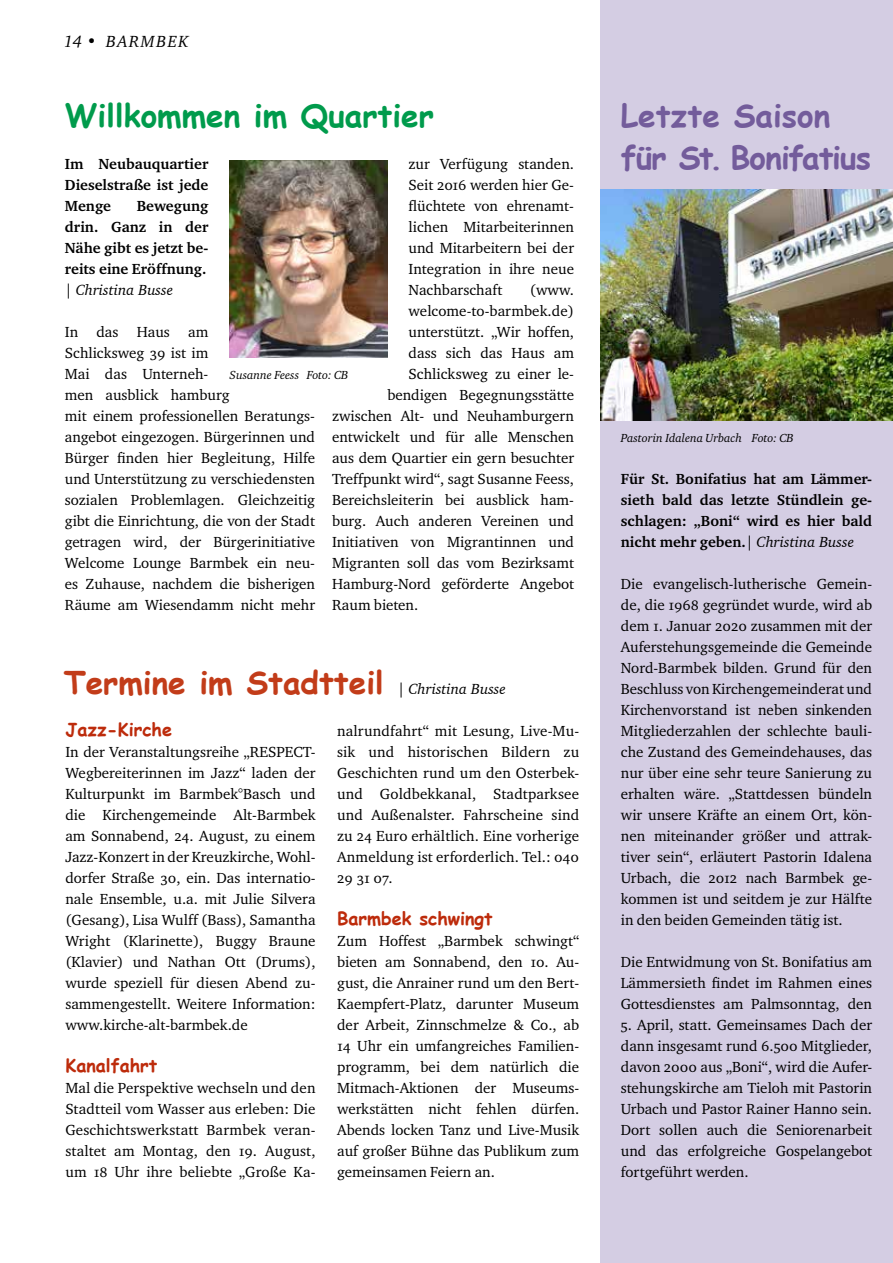
<style>
.page{position:relative;width:893px;height:1263px;background:#fff}
.page>*{position:absolute;margin:0;border:0;box-sizing:border-box;transform-origin:0 0}
.t1{font:700 31.5px "Comic Sans MS";color:#c23c19}
.t2{font:700 31.5px/42px "Comic Sans MS";letter-spacing:-.01em;color:#735c9b}
.t3{font:700 31.5px "Comic Sans MS";color:#009b4c}
.t4{font:700 18px "Comic Sans MS";color:#bd2b0b}
.t5{font:italic 16.5px "Charter BT";letter-spacing:.1em;color:#000}
.t6{font:15px/21px "Charter ITC Regu OS";color:#000;text-align:justify}
.t7{font:700 15px/21px "Charter ITC";color:#000;text-align:justify}
.t8{font:italic 15px "Charter BT";color:#000}
.t9{font:12px "Charter ITC Regu Ital OS";color:#000}
.s1{font-family:"Charter ITC Regu OS";font-style:normal}
.s2{font-family:"Charter ITC Regu OS";font-weight:400;font-size:15px;color:#000}
.s3{font-family:"Charter BT";font-weight:400;font-style:italic;font-size:15px;color:#000}
.s4{font-family:"Charter ITC Regu OS";font-weight:400}
.s5{font-family:"Charter BT";font-weight:400;font-style:italic}
</style>
<div class="page">
<div style="left:601px;top:0;width:292px;height:1263px;background:#d4cde3"></div>
<img style="left:600px;top:190px;width:293px;height:231px">
<img style="left:230px;top:161px;width:157px;height:197px">
<p class="t5" style="left:64px;top:30px;width:126px">14 • BARMBEK</p>
<h1 class="t3" style="left:65px;top:92px;width:371px">Willkommen im Quartier</h1>
<p class="t6" style="left:409px;top:153px;width:167px">zur Verfügung standen.<br>Seit 2016 werden hier Ge&shy;flüchtete von ehrenamt&shy;lichen Mitarbeiterinnen und Mitarbeitern bei der Integration in ihre neue Nachbarschaft</p>
<p class="t7" style="left:65px;top:153px;width:145px">Im Neubauquartier Dieselstraße ist jede Menge</p>
<p class="t7" style="left:65px;top:195px;width:145px;text-indent:72px">Bewegung drin. Ganz in der Nähe gibt es jetzt be&shy;reits eine Eröffnung.</p>
<p class="t8" style="left:65px;top:280px;width:110px"><span class="s1">|</span> Christina Busse</p>
<p class="t6" style="left:65px;top:321px;width:252px;text-align:left">In das Haus am<br>Schlicksweg 39 ist im<br>Mai das Unterneh-<br>men ausblick hamburg<br>mit einem professionellen Beratungs&shy;angebot eingezogen. Bürgerinnen und<br>Bürger finden hier Begleitung, Hilfe und Unterstützung zu verschiedensten sozialen Problemlagen. Gleichzeitig gibt die Einrichtung, die von der Stadt getragen wird, der Bürgerinitiative<br>Welcome Lounge Barmbek ein neu&shy;es Zuhause, nachdem die bisherigen<br>Räume am Wiesendamm nicht mehr</p>
<p class="t6" style="left:530px;top:279px;width:46px">(www.</p>
<p class="t6" style="left:409px;top:300px;width:167px">welcome-to-barmbek.de)</p>
<p class="t6" style="left:409px;top:321px;width:167px">unterstützt. „Wir hoffen,</p>
<p class="t6" style="left:409px;top:342px;width:167px">dass sich das Haus am</p>
<p class="t6" style="left:409px;top:363px;width:167px">Schlicksweg zu einer le-</p>
<p class="t6" style="left:387px;top:384px;width:188px">bendigen Begegnungsstätte</p>
<p class="t6" style="left:332px;top:405px;width:244px">zwischen Alt- und Neuhamburgern</p>
<p class="t6" style="left:332px;top:426px;width:244px">entwickelt und für alle Menschen</p>
<p class="t6" style="left:332px;top:447px;width:244px">aus dem Quartier ein gern besuchter</p>
<p class="t6" style="left:332px;top:468px;width:244px">Treffpunkt wird“, sagt Susanne Feess,</p>
<p class="t6" style="left:332px;top:489px;width:244px">Bereichsleiterin bei ausblick ham-</p>
<p class="t6" style="left:332px;top:510px;width:244px">burg. Auch anderen Vereinen und</p>
<p class="t6" style="left:332px;top:531px;width:244px">Initiativen von Migrantinnen und</p>
<p class="t6" style="left:332px;top:552px;width:244px">Migranten soll das vom Bezirksamt</p>
<p class="t6" style="left:332px;top:573px;width:244px">Hamburg-Nord geförderte Angebot</p>
<p class="t6" style="left:332px;top:594px;width:88px">Raum bieten.</p>
<p class="t9" style="left:230px;top:367px;width:120px">Susanne Feess Foto: CB</p>
<h1 class="t1" style="left:64px;top:659px;width:444px">Termine im Stadtteil <span class="s2">|</span> <span class="s3">Christina Busse</span></h1>
<p class="t4" style="left:65px;top:716px;width:108px">Jazz-Kirche</p>
<p class="t6" style="left:65px;top:741px;width:252px">In der Veranstaltungsreihe „RESPECT-Wegbereiterinnen im Jazz“ laden der Kulturpunkt im Barmbek°Basch und die Kirchengemeinde Alt-Barmbek am Sonnabend, 24. August, zu einem Jazz-Konzert in der Kreuzkirche, Wohl&shy;dorfer Straße 30, ein. Das internatio&shy;nale Ensemble, u.a. mit Julie Silvera (Gesang), Lisa Wulff (Bass), Samantha Wright (Klarinette), Buggy Braune (Klavier) und Nathan Ott (Drums), wurde speziell für diesen Abend zu&shy;sammengestellt. Weitere Information: www.kirche-alt-barmbek.de</p>
<p class="t4" style="left:65px;top:1052px;width:94px">Kanalfahrt</p>
<p class="t6" style="left:65px;top:1077px;width:252px">Mal die Perspektive wechseln und den Stadtteil vom Wasser aus erleben: Die Geschichtswerkstatt Barmbek veran&shy;staltet am Montag, den 19. August, um 18 Uhr ihre beliebte „Große Ka-</p>
<p class="t6" style="left:337px;top:720px;width:244px">nalrundfahrt“ mit Lesung, Live-Mu&shy;sik und historischen Bildern zu Geschichten rund um den Osterbek&shy;und Goldbekkanal, Stadtparksee und Außenalster. Fahrscheine sind zu 24 Euro erhältlich. Eine vorherige Anmeldung ist erforderlich. Tel.: 040<br>29 31 07.</p>
<p class="t4" style="left:337px;top:905px;width:157px">Barmbek schwingt</p>
<p class="t6" style="left:337px;top:930px;width:244px">Zum Hoffest „Barmbek schwingt“ bieten am Sonnabend, den 10. Au&shy;gust, die Anrainer rund um den Bert-Kaempfert-Platz, darunter Museum der Arbeit, Zinnschmelze &amp; Co., ab 14 Uhr ein umfangreiches Familien&shy;programm, bei dem natürlich die Mitmach-Aktionen der Museums&shy;werkstätten nicht fehlen dürfen.<br>Abends locken Tanz und Live-Musik auf großer Bühne das Publikum zum gemeinsamen Feiern an.</p>
<h1 class="t2" style="left:621px;top:93px;width:252px">Letzte Saison für St. Bonifatius</h1>
<p class="t9" style="left:621px;top:430px;width:174px">Pastorin Idalena Urbach Foto: CB</p>
<p class="t7" style="left:621px;top:468px;width:253px">Für St. Bonifatius hat am Lämmer&shy;sieth bald das letzte Stündlein ge&shy;schlagen: „Boni“ wird es hier bald nicht mehr geben.<span class="s4">|</span> <span class="s5">Christina Busse</span></p>
<p class="t6" style="left:621px;top:573px;width:253px">Die evangelisch-lutherische Gemein&shy;de, die 1968 gegründet wurde, wird ab dem 1. Januar 2020 zusammen mit der Auferstehungsgemeinde die Gemeinde Nord-Barmbek bilden. Grund für den Beschluss von Kirchengemeinderat und Kirchenvorstand ist neben sinkenden Mitgliederzahlen der schlechte bauli&shy;che Zustand des Gemeindehauses, das nur über eine sehr teure Sanierung zu erhalten wäre. „Stattdessen bündeln wir unsere Kräfte an einem Ort, kön&shy;nen miteinander größer und attrak&shy;tiver sein“, erläutert Pastorin Idalena Urbach, die 2012 nach Barmbek ge&shy;kommen ist und seitdem je zur Hälfte in den beiden Gemeinden tätig ist.</p>
<p class="t6" style="left:621px;top:951px;width:253px">Die Entwidmung von St. Bonifatius am Lämmersieth findet im Rahmen eines Gottesdienstes am Palmsonntag, den</p>
<p class="t6" style="left:621px;top:1014px;width:253px">5. April, statt. Gemeinsames Dach der dann insgesamt rund 6.500 Mitglieder, davon 2000 aus „Boni“, wird die Aufer&shy;stehungskirche am Tieloh mit Pastorin Urbach und Pastor Rainer Hanno sein.<br>Dort sollen auch die Seniorenarbeit und das erfolgreiche Gospelangebot fortgeführt werden.</p>
</div>
